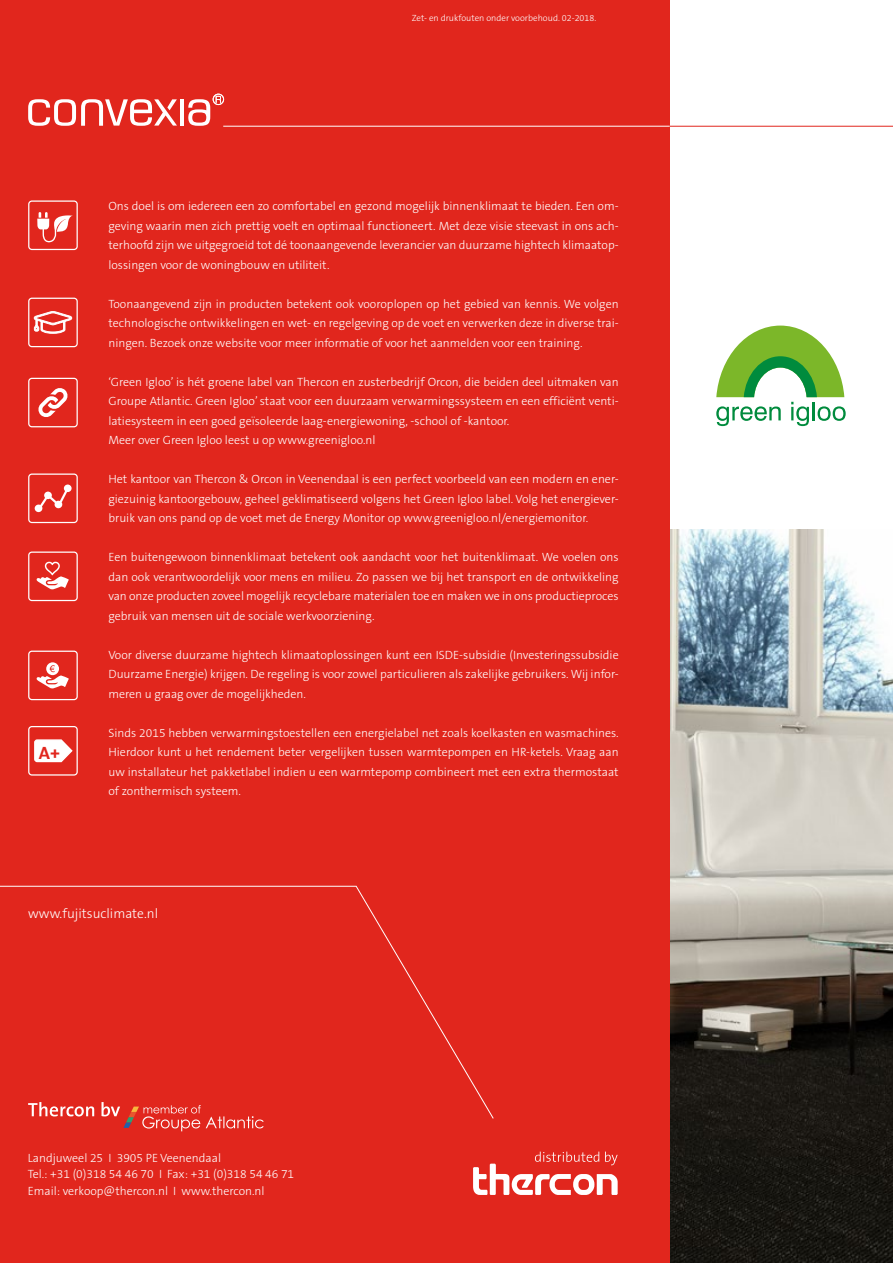
<style>
.page{position:relative;width:893px;height:1263px;background:#fff}
.page>*{position:absolute;margin:0;border:0;box-sizing:border-box;transform-origin:0 0}
.t1{font:700 18px "The Sans B7";color:#e1261d}
.t2{font:300 13.5px "The Sans B3";color:#fff}
.t3{font:300 12px/19.5px "The Sans B3";color:#fff;text-align:justify}
.t4{font:300 9px "The Sans B3";color:#fff}
</style>
<div class="page">
<img style="left:670px;top:529px;width:223px;height:734px">
<div style="left:0;top:0;width:670px;height:1263px;background:#e1261d"></div>
<svg style="left:669px;top:125px;width:224px;height:2px"></svg>
<svg style="left:716px;top:326px;width:130px;height:100px"></svg>
<hr style="left:180px;top:99px;width:4px;height:27px;background:#fff">
<svg style="left:188px;top:94px;width:36px;height:32px"></svg>
<svg style="left:28px;top:99px;width:149px;height:27px"></svg>
<svg style="left:28px;top:726px;width:50px;height:50px"></svg>
<svg style="left:28px;top:651px;width:50px;height:49px"></svg>
<svg style="left:28px;top:200px;width:50px;height:50px"></svg>
<svg style="left:28px;top:378px;width:50px;height:49px"></svg>
<svg style="left:28px;top:473px;width:50px;height:50px"></svg>
<svg style="left:28px;top:298px;width:50px;height:49px"></svg>
<svg style="left:28px;top:551px;width:50px;height:50px"></svg>
<svg style="left:123px;top:1119px;width:141px;height:12px"></svg>
<svg style="left:473px;top:1151px;width:145px;height:44px"></svg>
<svg style="left:0;top:885px;width:494px;height:234px"></svg>
<hr style="left:223px;top:126px;width:447px;height:1px;background:#fff">
<p class="t4" style="left:412px;top:14px;width:186px">Zet- en drukfouten onder voorbehoud. 02-2018.</p>
<h1 class="t1" style="left:39px;top:743px;width:23px">A+</h1>
<p class="t3" style="left:108px;top:197px;width:512px">Ons doel is om iedereen een zo comfortabel en gezond mogelijk binnenklimaat te bieden. Een om&shy;geving waarin men zich prettig voelt en optimaal functioneert. Met deze visie steevast in ons ach&shy;terhoofd zijn we uitgegroeid tot dé toonaangevende leverancier van duurzame hightech klimaatop&shy;lossingen voor de woningbouw en utiliteit.</p>
<p class="t3" style="left:108px;top:294px;width:512px">Toonaangevend zijn in producten betekent ook vooroplopen op het gebied van kennis. We volgen technologische ontwikkelingen en wet- en regelgeving op de voet en verwerken deze in diverse trai&shy;ningen. Bezoek onze website voor meer informatie of voor het aanmelden voor een training.</p>
<p class="t3" style="left:108px;top:372px;width:512px;text-align:left">‘Green Igloo’ is hét groene label van Thercon en zusterbedrijf Orcon, die beiden deel uitmaken van Groupe Atlantic. Green Igloo’ staat voor een duurzaam verwarmingssysteem en een efficiënt venti&shy;latiesysteem in een goed geïsoleerde laag-energiewoning, -school of -kantoor.<br>Meer over Green Igloo leest u op www.greenigloo.nl</p>
<p class="t3" style="left:108px;top:470px;width:512px">Het kantoor van Thercon &amp; Orcon in Veenendaal is een perfect voorbeeld van een modern en ener&shy;giezuinig kantoorgebouw, geheel geklimatiseerd volgens het Green Igloo label. Volg het energiever&shy;bruik van ons pand op de voet met de Energy Monitor op www.greenigloo.nl/energiemonitor.</p>
<p class="t3" style="left:108px;top:548px;width:512px">Een buitengewoon binnenklimaat betekent ook aandacht voor het buitenklimaat. We voelen ons dan ook verantwoordelijk voor mens en milieu. Zo passen we bij het transport en de ontwikkeling van onze producten zoveel mogelijk recyclebare materialen toe en maken we in ons productieproces gebruik van mensen uit de sociale werkvoorziening.</p>
<p class="t3" style="left:108px;top:645px;width:512px">Voor diverse duurzame hightech klimaatoplossingen kunt een ISDE-subsidie (Investeringssubsidie Duurzame Energie) krijgen. De regeling is voor zowel particulieren als zakelijke gebruikers. Wij infor&shy;meren u graag over de mogelijkheden.</p>
<p class="t3" style="left:108px;top:723px;width:512px">Sinds 2015 hebben verwarmingstoestellen een energielabel net zoals koelkasten en wasmachines.<br>Hierdoor kunt u het rendement beter vergelijken tussen warmtepompen en HR-ketels. Vraag aan uw installateur het pakketlabel indien u een warmtepomp combineert met een extra thermostaat of zonthermisch systeem.</p>
<p class="t2" style="left:28px;top:907px;width:131px">www.fujitsuclimate.nl</p>
<p class="t3" style="left:28px;top:1150px;width:268px;line-height:16.5px;text-align:left">Landjuweel 25 I 3905 PE Veenendaal<br>Tel.: +31 (0)318 54 46 70 I Fax: +31 (0)318 54 46 71<br>Email: verkoop@thercon.nl I www.thercon.nl</p>
</div>
